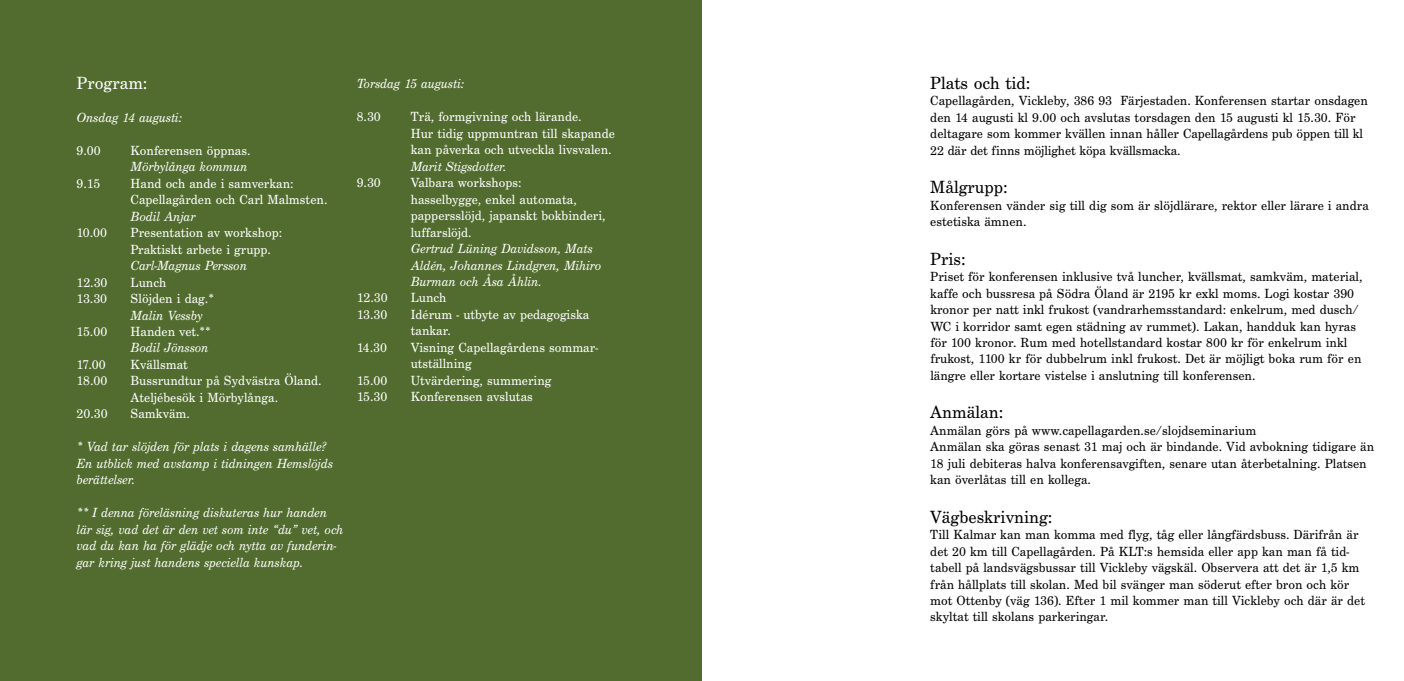
<style>
.page{position:relative;width:1404px;height:681px;background:#fff}
.page>*{position:absolute;margin:0;border:0;box-sizing:border-box;transform-origin:0 0}
.t1{font:18.3px "Century School EFOP";color:#000}
.t2{font:18.3px "Century School EFOP";color:#fff}
.t3{font:13.65px/16.5px "Century School EFOP";color:#000}
.t4{font:13.65px/16.5px "Century School EFOP";color:#fff}
.t5{font:italic 13.65px/16.5px "Century School EFOP";color:#fff}
</style>
<div class="page">
<div style="left:0;top:0;width:702px;height:680px;background:#526c2f"></div>
<h1 class="t2" style="left:77px;top:72px;width:72px">Program:</h1>
<p class="t5" style="left:77px;top:109px;width:107px">Onsdag 14 augusti:</p>
<p class="t4" style="left:77px;top:142px;width:26px">9.00</p>
<p class="t4" style="left:131px;top:142px;width:121px">Konferensen öppnas.</p>
<p class="t5" style="left:131px;top:159px;width:118px">Mörbylånga kommun</p>
<p class="t4" style="left:77px;top:175px;width:25px">9.15</p>
<p class="t4" style="left:131px;top:175px;width:198px">Hand och ande i samverkan:<br>Capellagården och Carl Malmsten.</p>
<p class="t5" style="left:131px;top:208px;width:66px">Bodil Anjar</p>
<p class="t4" style="left:77px;top:224px;width:32px">10.00</p>
<p class="t4" style="left:131px;top:224px;width:153px">Presentation av workshop:<br>Praktiskt arbete i grupp.</p>
<p class="t5" style="left:131px;top:257px;width:118px">Carl-Magnus Persson</p>
<p class="t4" style="left:77px;top:274px;width:32px">12.30</p>
<p class="t4" style="left:131px;top:274px;width:37px">Lunch</p>
<p class="t4" style="left:77px;top:290px;width:32px">13.30</p>
<p class="t4" style="left:131px;top:290px;width:85px">Slöjden i dag.*</p>
<p class="t5" style="left:131px;top:307px;width:73px">Malin Vessby</p>
<p class="t4" style="left:77px;top:323px;width:32px">15.00</p>
<p class="t4" style="left:131px;top:323px;width:82px">Handen vet.**</p>
<p class="t5" style="left:131px;top:340px;width:79px">Bodil Jönsson</p>
<p class="t4" style="left:77px;top:356px;width:31px">17.00</p>
<p class="t4" style="left:131px;top:356px;width:59px">Kvällsmat</p>
<p class="t4" style="left:77px;top:372px;width:32px">18.00</p>
<p class="t4" style="left:131px;top:372px;width:193px">Bussrundtur på Sydvästra Öland.<br>Ateljébesök i Mörbylånga.</p>
<p class="t4" style="left:77px;top:405px;width:33px">20.30</p>
<p class="t4" style="left:131px;top:405px;width:61px">Samkväm.</p>
<p class="t5" style="left:77px;top:438px;width:258px">* Vad tar slöjden för plats i dagens samhälle?<br>En utblick med avstamp i tidningen Hemslöjds berättelser.</p>
<p class="t5" style="left:77px;top:504px;width:268px">** I denna föreläsning diskuteras hur handen lär sig, vad det är den vet som inte “du” vet, och vad du kan ha för glädje och nytta av funderin&shy;gar kring just handens speciella kunskap.</p>
<p class="t5" style="left:357px;top:76px;width:109px">Torsdag 15 augusti:</p>
<p class="t4" style="left:357px;top:109px;width:26px">8.30</p>
<p class="t4" style="left:411px;top:109px;width:206px">Trä, formgivning och lärande.<br>Hur tidig uppmuntran till skapande kan påverka och utveckla livsvalen.</p>
<p class="t5" style="left:411px;top:158px;width:97px">Marit Stigsdotter.</p>
<p class="t4" style="left:357px;top:174px;width:26px">9.30</p>
<p class="t4" style="left:411px;top:174px;width:196px">Valbara workshops:<br>hasselbygge, enkel automata, pappersslöjd, japanskt bokbinderi, luffarslöjd.</p>
<p class="t5" style="left:411px;top:240px;width:192px">Gertrud Lüning Davidsson, Mats<br>Aldén, Johannes Lindgren, Mihiro<br>Burman och Åsa Åhlin.</p>
<p class="t4" style="left:357px;top:290px;width:32px">12.30</p>
<p class="t4" style="left:411px;top:290px;width:37px">Lunch</p>
<p class="t4" style="left:357px;top:306px;width:32px">13.30</p>
<p class="t4" style="left:411px;top:306px;width:180px">Idérum - utbyte av pedagogiska tankar.</p>
<p class="t4" style="left:357px;top:339px;width:32px">14.30</p>
<p class="t4" style="left:411px;top:339px;width:189px">Visning Capellagårdens sommar&shy;utställning</p>
<p class="t4" style="left:357px;top:372px;width:32px">15.00</p>
<p class="t4" style="left:411px;top:372px;width:142px">Utvärdering, summering</p>
<p class="t4" style="left:357px;top:388px;width:32px">15.30</p>
<p class="t4" style="left:411px;top:388px;width:124px">Konferensen avslutas</p>
<h1 class="t1" style="left:930px;top:72px;width:102px">Plats och tid:</h1>
<p class="t3" style="left:930px;top:93px;width:439px">Capellagården, Vickleby, 386 93 Färjestaden. Konferensen startar onsdagen den 14 augusti kl 9.00 och avslutas torsdagen den 15 augusti kl 15.30. För deltagare som kommer kvällen innan håller Capellagårdens pub öppen till kl 22 där det finns möjlighet köpa kvällsmacka.</p>
<h1 class="t1" style="left:930px;top:177px;width:79px">Målgrupp:</h1>
<p class="t3" style="left:930px;top:197px;width:440px">Konferensen vänder sig till dig som är slöjdlärare, rektor eller lärare i andra estetiska ämnen.</p>
<h1 class="t1" style="left:930px;top:248px;width:37px">Pris:</h1>
<p class="t3" style="left:930px;top:268px;width:433px">Priset för konferensen inklusive två luncher, kvällsmat, samkväm, material, kaffe och bussresa på Södra Öland är 2195 kr exkl moms. Logi kostar 390 kronor per natt inkl frukost (vandrarhemsstandard: enkelrum, med dusch/ WC i korridor samt egen städning av rummet). Lakan, handduk kan hyras för 100 kronor. Rum med hotellstandard kostar 800 kr för enkelrum inkl frukost, 1100 kr för dubbelrum inkl frukost. Det är möjligt boka rum för en längre eller kortare vistelse i anslutning till konferensen.</p>
<h1 class="t1" style="left:930px;top:402px;width:75px">Anmälan:</h1>
<p class="t3" style="left:930px;top:422px;width:445px">Anmälan görs på www.capellagarden.se/slojdseminarium<br>Anmälan ska göras senast 31 maj och är bindande. Vid avbokning tidigare än 18 juli debiteras halva konferensavgiften, senare utan återbetalning. Platsen kan överlåtas till en kollega.</p>
<h1 class="t1" style="left:930px;top:506px;width:124px">Vägbeskrivning:</h1>
<p class="t3" style="left:930px;top:526px;width:436px">Till Kalmar kan man komma med flyg, tåg eller långfärdsbuss. Därifrån är det 20 km till Capellagården. På KLT:s hemsida eller app kan man få tid&shy;tabell på landsvägsbussar till Vickleby vägskäl. Observera att det är 1,5 km från hållplats till skolan. Med bil svänger man söderut efter bron och kör mot Ottenby (väg 136). Efter 1 mil kommer man till Vickleby och där är det skyltat till skolans parkeringar.</p>
</div>
